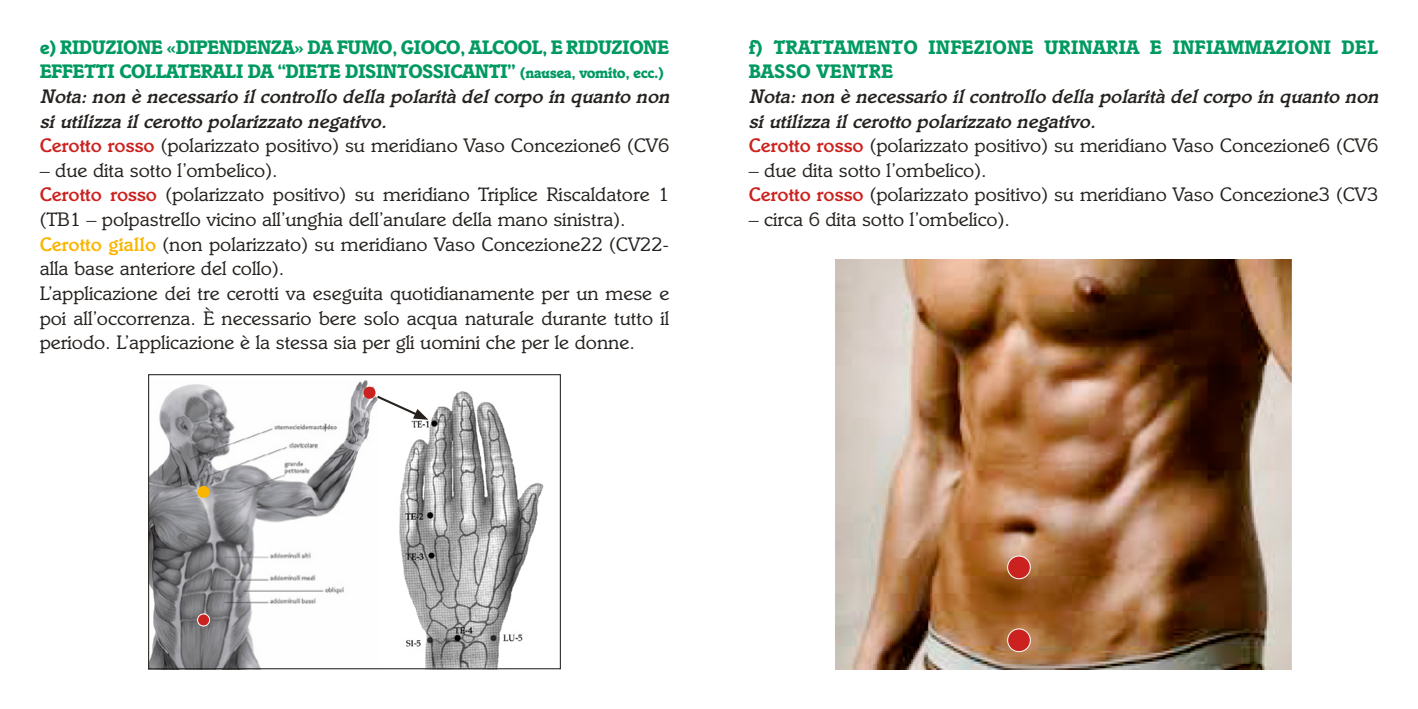
<style>
.page{position:relative;width:1418px;height:709px;background:#fff}
.page>*{position:absolute;margin:0;border:0;box-sizing:border-box;transform-origin:0 0}
.t1{font:20px/24.6px "Italia Std";color:#25211e}
.t2{font:italic 500 20px/24.6px "Italia Std";color:#25211e}
.t3{font:700 20px/24.6px "Italia Std";color:#009a61}
.s1{font-weight:700;font-style:normal;color:#009a61}
.s2{font-weight:700;font-style:normal;font-size:16px;color:#009a61}
.s3{font-style:normal;color:#cb221f}
.s4{font-weight:400;font-style:normal}
.s5{font-weight:500;color:#cb221f}
.s6{font-weight:500;color:#fab500}
</style>
<div class="page">
<img style="left:835px;top:259px;width:456px;height:410px">
<div style="left:1007px;top:556px;width:23px;height:22px;background:#cb221f;border-radius:50%"></div>
<div style="left:1007px;top:556px;width:23px;height:23px;border:1px solid #fff;border-radius:50%"></div>
<div style="left:1007px;top:629px;width:23px;height:22px;background:#cb221f;border-radius:50%"></div>
<div style="left:1007px;top:628px;width:23px;height:24px;border:1px solid #fff;border-radius:50%"></div>
<img style="left:150px;top:380px;width:394px;height:287px">
<div style="left:197px;top:486px;width:13px;height:12px;background:#fab500;border-radius:50%"></div>
<div style="left:363px;top:387px;width:12px;height:12px;background:#cb221f;border-radius:50%"></div>
<div style="left:197px;top:614px;width:13px;height:12px;background:#cb221f;border-radius:50%"></div>
<div style="left:197px;top:613px;width:13px;height:13px;border:1px solid #fff;border-radius:50%"></div>
<svg style="left:375px;top:394px;width:53px;height:26px"></svg>
<div style="left:148px;top:374px;width:413px;height:295px;border:1px solid #25211e"></div>
<p class="t2" style="left:40px;top:35px;width:636px"><span class="s1">e) RIDUZIONE «DIPENDENZA» DA FUMO, GIOCO, ALCOOL, E RIDUZIONE EFFETTI COLLATERALI DA “DIETE DISINTOSSICANTI”</span> <span class="s2">(nausea, vomito, ecc.)<br></span>Nota:non è necessario ilcontrollo della polarità delcorpo in quanto non siutilizza ilcerotto polarizzato negativo.<br><span class="s3">Cerotto rosso</span> <span class="s4">(polarizzato positivo) su meridiano Vaso Concezione6 (CV6</span></p>
<p class="t1" style="left:40px;top:158px;width:631px">– due dita sotto l’ombelico).<br><span class="s5">Cerotto rosso</span> (polarizzato positivo) su meridiano Triplice Riscaldatore 1 (TB1 – polpastrello vicino all’unghia dell’anulare della mano sinistra).<br><span class="s6">Cerotto giallo</span> (non polarizzato) su meridiano Vaso Concezione22 (CV22- alla base anteriore del collo).<br>L’applicazione dei tre cerotti va eseguita quotidianamente per un mese e poi all’occorrenza. È necessario bere solo acqua naturale durante tutto il periodo. L’applicazione è la stessa sia per gli uomini che per le donne.</p>
<p class="t3" style="left:748px;top:34px;width:631px">f) TRATTAMENTO INFEZIONE URINARIA E INFIAMMAZIONI DEL<br>BASSO VENTRE</p>
<p class="t2" style="left:748px;top:84px;width:636px">Nota:non è necessario ilcontrollo della polarità delcorpo in quanto non siutilizza ilcerotto polarizzato negativo.<br><span class="s3">Cerotto rosso</span> <span class="s4">(polarizzato positivo) su meridiano Vaso Concezione6 (CV6</span></p>
<p class="t1" style="left:748px;top:158px;width:631px">– due dita sotto l’ombelico).<br><span class="s5">Cerotto rosso</span> (polarizzato positivo) su meridiano Vaso Concezione3 (CV3</p>
<p class="t1" style="left:748px;top:207px;width:263px">– circa 6 dita sotto l’ombelico).</p>
</div>
